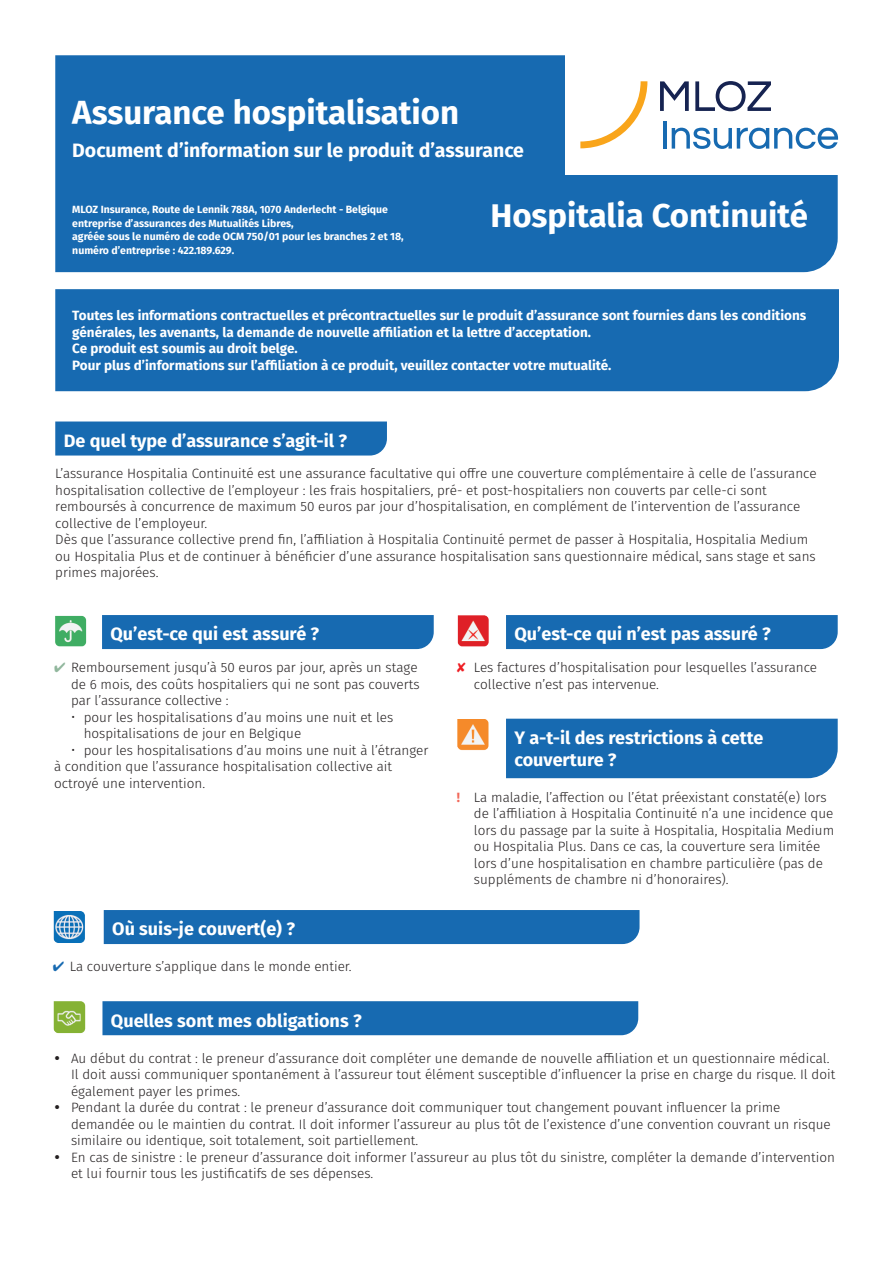
<style>
.page{position:relative;width:893px;height:1263px;background:#fff}
.page>*{position:absolute;margin:0;border:0;box-sizing:border-box;transform-origin:0 0}
.t1{font:700 33px "Fira Sans";color:#fff}
.t2{font:700 19.5px "Fira Sans";color:#fff}
.t3{font:700 18px/21.6px "Fira Sans";color:#fff}
.t4{font:300 13.5px/16.5px "Fira Sans";color:#231f20}
.t5{font:700 13.5px/16.5px "Fira Sans";color:#fff}
.t6{font:700 10.5px "Fira Sans";color:#fff}
.s1{color:#91b79d}
.s2{color:#ee1d23}
.s3{font-weight:700;color:#f2695a}
.s4{color:#176ab1}
</style>
<div class="page">
<div style="left:55px;top:55px;width:783px;height:217px;background:#176ab1"></div>
<div style="left:55px;top:289px;width:784px;height:102px;background:#176ab1"></div>
<div style="left:55px;top:421px;width:332px;height:34px;background:#176ab1"></div>
<div style="left:102px;top:615px;width:332px;height:34px;background:#176ab1"></div>
<img style="left:55px;top:615px;width:32px;height:32px">
<div style="left:506px;top:615px;width:332px;height:34px;background:#176ab1"></div>
<img style="left:457px;top:616px;width:32px;height:31px">
<div style="left:506px;top:719px;width:332px;height:59px;background:#176ab1"></div>
<img style="left:457px;top:719px;width:32px;height:32px">
<div style="left:104px;top:910px;width:535px;height:34px;background:#176ab1"></div>
<img style="left:53px;top:911px;width:32px;height:32px">
<div style="left:102px;top:1001px;width:536px;height:34px;background:#176ab1"></div>
<img style="left:53px;top:1002px;width:33px;height:32px">
<div style="left:566px;top:51px;width:283px;height:123px;background:#fff"></div>
<svg style="left:580px;top:81px;width:67px;height:67px"></svg>
<svg style="left:660px;top:81px;width:29px;height:30px"></svg>
<svg style="left:695px;top:81px;width:76px;height:30px"></svg>
<hr style="left:663px;top:121px;width:3px;height:28px;background:#176ab1">
<svg style="left:672px;top:128px;width:166px;height:21px"></svg>
<p class="t1" style="left:72px;top:85px;width:388px">Assurance hospitalisation</p>
<p class="t2" style="left:72px;top:134px;width:453px">Document d’information sur le produit d’assurance</p>
<p class="t6" style="left:72px;top:201px;width:317px">MLOZ Insurance, Route de Lennik 788A, 1070 Anderlecht - Belgique</p>
<p class="t6" style="left:72px;top:214px;width:223px">entreprise d’assurances des Mutualités Libres,</p>
<p class="t6" style="left:72px;top:228px;width:333px">agréée sous le numéro de code OCM 750/01 pour les branches 2 et 18,</p>
<p class="t6" style="left:72px;top:241px;width:164px">numéro d’entreprise : 422.189.629.</p>
<p class="t1" style="left:490px;top:188px;width:319px">Hospitalia Continuité</p>
<p class="t5" style="left:72px;top:306px;width:736px">Toutes les informations contractuelles et précontractuelles sur le produit d’assurance sont fournies dans les conditions générales, les avenants, la demande de nouvelle affiliation et la lettre d’acceptation.</p>
<p class="t5" style="left:72px;top:339px;width:227px">Ce produit est soumis au droit belge.</p>
<p class="t5" style="left:72px;top:356px;width:541px">Pour plus d’informations sur l’affiliation à ce produit, veuillez contacter votre mutualité.</p>
<p class="t3" style="left:64px;top:428px;width:285px">De quel type d’assurance s’agit-il ?</p>
<p class="t4" style="left:55px;top:465px;width:763px">L’assurance Hospitalia Continuité est une assurance facultative qui offre une couverture complémentaire à celle de l’assurance hospitalisation collective de l’employeur : les frais hospitaliers, pré- et post-hospitaliers non couverts par celle-ci sont remboursés à concurrence de maximum 50 euros par jour d’hospitalisation, en complément de l’intervention de l’assurance collective de l’employeur.</p>
<p class="t4" style="left:55px;top:531px;width:762px">Dès que l’assurance collective prend fin, l’affiliation à Hospitalia Continuité permet de passer à Hospitalia, Hospitalia Medium ou Hospitalia Plus et de continuer à bénéficier d’une assurance hospitalisation sans questionnaire médical, sans stage et sans primes majorées.</p>
<p class="t3" style="left:111px;top:622px;width:210px">Qu’est-ce qui est assuré ?</p>
<p class="t4" style="left:71px;top:659px;width:350px;text-indent:-17px"><span class="s1">✔</span> Remboursement jusqu’à 50 euros par jour, après un stage de 6 mois, des coûts hospitaliers qui ne sont pas couverts par l’assurance collective :</p>
<p class="t4" style="left:84px;top:708px;width:311px">pour les hospitalisations d’au moins une nuit et les hospitalisations de jour en Belgique</p>
<p class="t4" style="left:84px;top:741px;width:346px">pour les hospitalisations d’au moins une nuit à l’étranger</p>
<p class="t4" style="left:54px;top:758px;width:340px">à condition que l’assurance hospitalisation collective ait octroyé une intervention.</p>
<p class="t3" style="left:514px;top:622px;width:258px">Qu’est-ce qui n’est pas assuré ?</p>
<p class="t4" style="left:474px;top:659px;width:345px;text-indent:-17px"><span class="s2">✘</span> Les factures d’hospitalisation pour lesquelles l’assurance collective n’est pas intervenue.</p>
<p class="t3" style="left:514px;top:726px;width:250px">Y a-t-il des restrictions à cette couverture ?</p>
<p class="t4" style="left:474px;top:789px;width:362px;text-indent:-17px"><span class="s3">!</span> La maladie, l’affection ou l’état préexistant constaté(e) lors de l’affiliation à Hospitalia Continuité n’a une incidence que lors du passage par la suite à Hospitalia, Hospitalia Medium ou Hospitalia Plus. Dans ce cas, la couverture sera limitée lors d’une hospitalisation en chambre particulière (pas de suppléments de chambre ni d’honoraires).</p>
<p class="t3" style="left:112px;top:917px;width:184px">Où suis-je couvert(e) ?</p>
<p class="t4" style="left:53px;top:958px;width:300px"><span class="s4">✔</span> La couverture s’applique dans le monde entier.</p>
<p class="t3" style="left:111px;top:1008px;width:252px">Quelles sont mes obligations ?</p>
<p class="t4" style="left:71px;top:1049px;width:766px;text-indent:-17px">• Au début du contrat : le preneur d’assurance doit compléter une demande de nouvelle affiliation et un questionnaire médical.<br>Il doit aussi communiquer spontanément à l’assureur tout élément susceptible d’influencer la prise en charge du risque. Il doit également payer les primes.</p>
<p class="t4" style="left:71px;top:1099px;width:761px;text-indent:-17px">• Pendant la durée du contrat : le preneur d’assurance doit communiquer tout changement pouvant influencer la prime demandée ou le maintien du contrat. Il doit informer l’assureur au plus tôt de l’existence d’une convention couvrant un risque similaire ou identique, soit totalement, soit partiellement.</p>
<p class="t4" style="left:71px;top:1148px;width:765px;text-indent:-17px">• En cas de sinistre : le preneur d’assurance doit informer l’assureur au plus tôt du sinistre, compléter la demande d’intervention et lui fournir tous les justificatifs de ses dépenses.</p>
</div>
